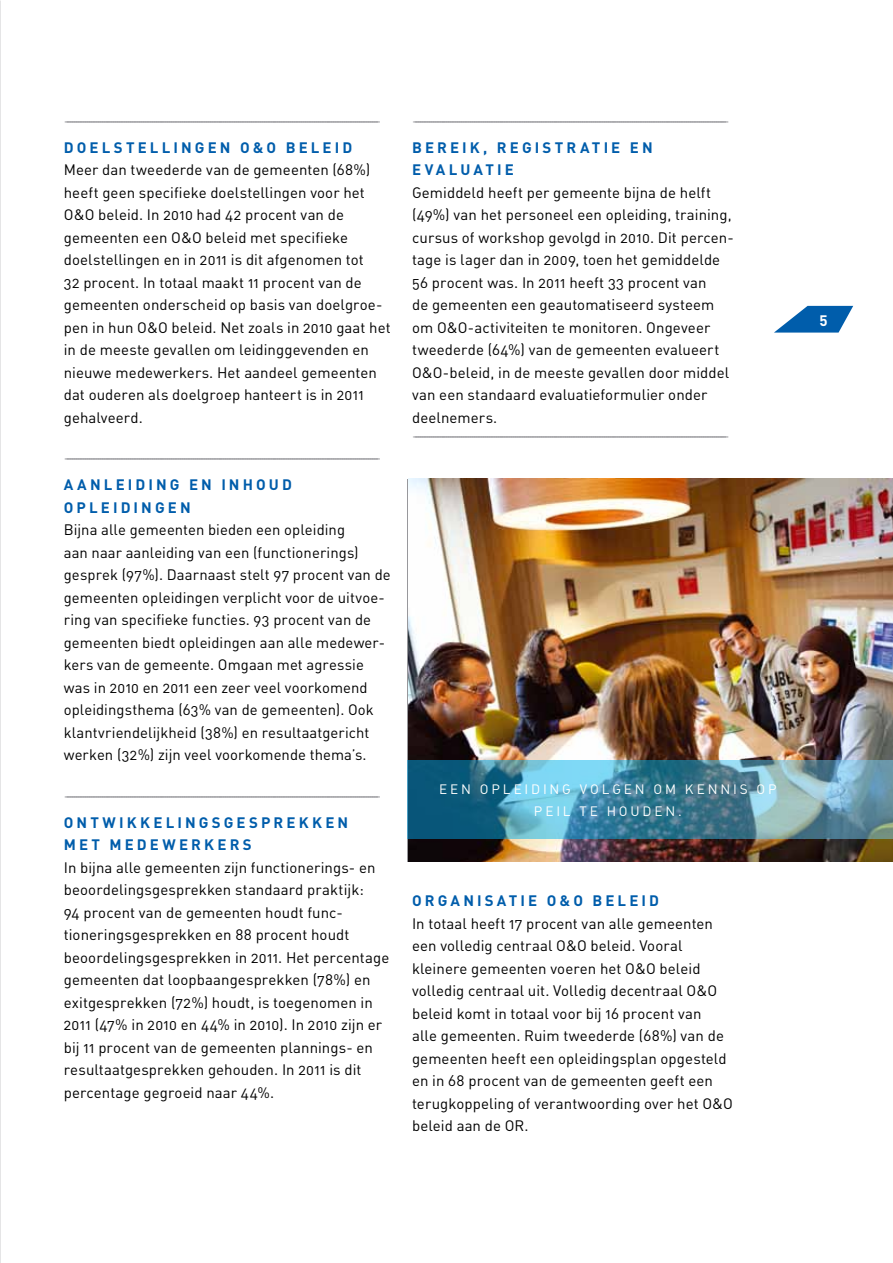
<style>
.page{position:relative;width:893px;height:1263px;background:#fff}
.page>*{position:absolute;margin:0;border:0;box-sizing:border-box;transform-origin:0 0}
.t1{font:15px/22.5px "DIN Regular Alternate";letter-spacing:.005em;color:#000}
.t2{font:15px "DIN Regular Alternate";color:#98989c}
.t3{font:700 15px/22.5px "DIN";letter-spacing:.205em;color:#005dab}
.t4{font:700 15px "DIN";color:#fff}
.t5{font:13.5px "DIN Regular Alternate";color:#fff}
</style>
<div class="page">
<svg style="left:774px;top:306px;width:79px;height:27px"></svg>
<img style="left:0;top:0;width:1px;height:1263px">
<img style="left:408px;top:479px;width:485px;height:382px">
<img style="left:408px;top:760px;width:485px;height:79px">
<p class="t2" style="left:64px;top:111px;width:319px">-------------------------------------------------------------------------------------------------------------------------------------------------</p>
<p class="t3" style="left:64px;top:135px;width:290px">DO ELSTELLINGEN O&amp;O BELEID</p>
<p class="t1" style="left:64px;top:158px;width:328px">Meer dan tweederde van de gemeenten (68%) heeft geen specifieke doelstellingen voor het O&amp;O beleid. In 2010 had 42 procent van de gemeenten een O&amp;O beleid met specifieke doelstellingen en in 2011 is dit afgenomen tot<br>32 procent. In totaal maakt 11 procent van de gemeenten onderscheid op basis van doelgroe&shy;pen in hun O&amp;O beleid. Net zoals in 2010 gaat het in de meeste gevallen om leidinggevenden en nieuwe medewerkers. Het aandeel gemeenten dat ouderen als doelgroep hanteert is in 2011 gehalveerd.</p>
<p class="t2" style="left:64px;top:448px;width:319px">-------------------------------------------------------------------------------------------------------------------------------------------------</p>
<p class="t3" style="left:64px;top:473px;width:230px">AANLEIDING EN INHO UD<br>O PLEIDINGEN</p>
<p class="t1" style="left:64px;top:518px;width:328px">Bijna alle gemeenten bieden een opleiding<br>aan naar aanleiding van een (functionerings) gesprek (97%). Daarnaast stelt 97 procent van de gemeenten opleidingen verplicht voor de uitvoe&shy;ring van specifieke functies. 93 procent van de gemeenten biedt opleidingen aan alle medewer&shy;kers van de gemeente. Omgaan met agressie was in 2010 en 2011 een zeer veel voorkomend opleidingsthema (63% van de gemeenten). Ook klantvriendelijkheid (38%) en resultaatgericht werken (32%) zijn veel voorkomende thema’s.</p>
<p class="t2" style="left:64px;top:786px;width:319px">-------------------------------------------------------------------------------------------------------------------------------------------------</p>
<p class="t3" style="left:64px;top:810px;width:286px">ONTWIKKELINGSGESPREKKEN<br>MET MEDEWERKERS</p>
<p class="t1" style="left:64px;top:856px;width:327px">In bijna alle gemeenten zijn functionerings- en beoordelingsgesprekken standaard praktijk:<br>94 procent van de gemeenten houdt func&shy;tioneringsgesprekken en 88 procent houdt beoordelingsgesprekken in 2011. Het percentage gemeenten dat loopbaangesprekken (78%) en exitgesprekken (72%) houdt, is toegenomen in 2011 (47% in 2010 en 44% in 2010). In 2010 zijn er bij 11 procent van de gemeenten plannings- en resultaatgesprekken gehouden. In 2011 is dit percentage gegroeid naar 44%.</p>
<p class="t2" style="left:412px;top:111px;width:319px">-------------------------------------------------------------------------------------------------------------------------------------------------</p>
<p class="t3" style="left:412px;top:135px;width:242px">B EREIK, REGISTRATIE EN<br>EVALUATIE</p>
<p class="t1" style="left:412px;top:181px;width:323px">Gemiddeld heeft per gemeente bijna de helft (49%) van het personeel een opleiding, training, cursus of workshop gevolgd in 2010. Dit percen&shy;tage is lager dan in 2009, toen het gemiddelde 56 procent was. In 2011 heeft 33 procent van<br>de gemeenten een geautomatiseerd systeem om O&amp;O-activiteiten te monitoren. Ongeveer tweederde (64%) van de gemeenten evalueert O&amp;O-beleid, in de meeste gevallen door middel van een standaard evaluatieformulier onder deelnemers.</p>
<p class="t2" style="left:412px;top:426px;width:319px">-------------------------------------------------------------------------------------------------------------------------------------------------</p>
<p class="t5" style="left:439px;top:780px;width:22px">Een</p>
<p class="t5" style="left:480px;top:780px;width:45px">o pleiding</p>
<p class="t5" style="left:580px;top:780px;width:44px">vo lgen</p>
<p class="t5" style="left:653px;top:780px;width:12px">om</p>
<p class="t5" style="left:685px;top:780px;width:11px">kenni</p>
<p class="t5" style="left:740px;top:780px;width:38px">s o p</p>
<p class="t5" style="left:534px;top:803px;width:120px">pei l te ho uden</p>
<p class="t5" style="left:678px;top:803px;width:5px">.</p>
<p class="t3" style="left:412px;top:889px;width:248px">ORGANISATIE O&amp;O BELEID</p>
<p class="t1" style="left:412px;top:912px;width:322px">In totaal heeft 17 procent van alle gemeenten een volledig centraal O&amp;O beleid. Vooral kleinere gemeenten voeren het O&amp;O beleid volledig centraal uit. Volledig decentraal O&amp;O beleid komt in totaal voor bij 16 procent van<br>alle gemeenten. Ruim tweederde (68%) van de gemeenten heeft een opleidingsplan opgesteld en in 68 procent van de gemeenten geeft een terugkoppeling of verantwoording over het O&amp;O beleid aan de OR.</p>
<p class="t4" style="left:819px;top:310px;width:10px">5</p>
</div>
